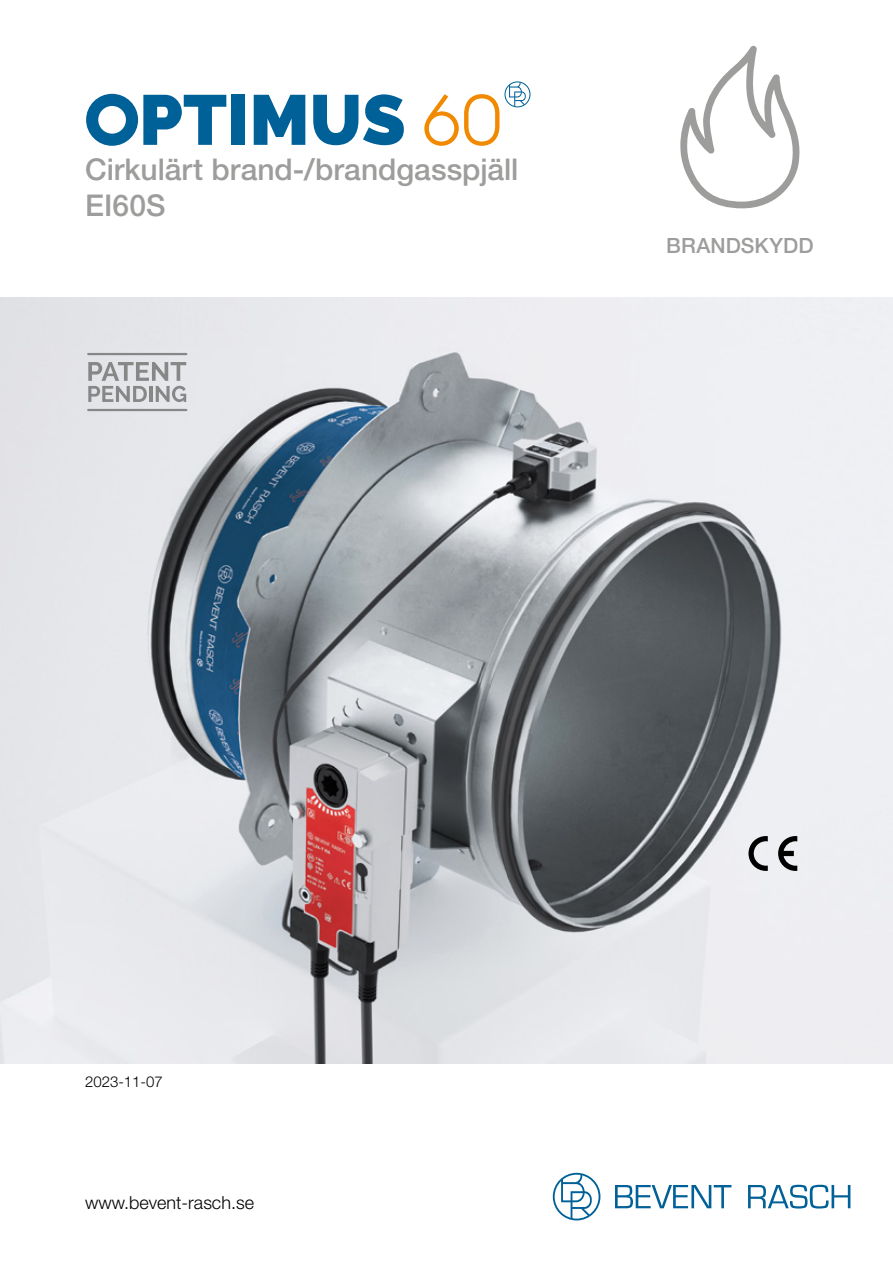
<style>
.page{position:relative;width:893px;height:1263px;background:#fff}
.page>*{position:absolute;margin:0;border:0;box-sizing:border-box;transform-origin:0 0}
.t1{font:500 30px/36px "Helvetica Neue LT Std";color:#9d9d9c}
.t2{font:500 21px "Helvetica Neue LT Std";color:#9d9d9c}
.t3{font:300 18px "Helvetica Neue LT Std";color:#000}
.t4{font:300 15px "Helvetica Neue LT Std";color:#000}
</style>
<div class="page">
<svg style="left:680px;top:46px;width:119px;height:162px"></svg>
<svg style="left:615px;top:1185px;width:116px;height:23px"></svg>
<svg style="left:748px;top:1185px;width:102px;height:23px"></svg>
<svg style="left:553px;top:1173px;width:47px;height:47px"></svg>
<img style="left:0;top:298px;width:893px;height:765px">
<svg style="left:778px;top:836px;width:19px;height:35px"></svg>
<svg style="left:748px;top:836px;width:20px;height:35px"></svg>
<hr style="left:87px;top:353px;width:100px;height:2px;background:#878787">
<hr style="left:87px;top:409px;width:100px;height:2px;background:#878787">
<svg style="left:88px;top:362px;width:98px;height:40px;background:#bdbec0"></svg>
<div style="left:231px;top:95px;width:14px;height:50px;background:#006098"></div>
<svg style="left:254px;top:95px;width:51px;height:50px"></svg>
<svg style="left:313px;top:94px;width:91px;height:51px"></svg>
<svg style="left:86px;top:94px;width:140px;height:52px"></svg>
<svg style="left:424px;top:81px;width:106px;height:65px"></svg>
<p class="t1" style="left:85px;top:151px;width:435px">Cirkulärt brand-/brandgasspjäll<br>EI60S</p>
<p class="t2" style="left:666px;top:233px;width:149px">BRANDSKYDD</p>
<p class="t4" style="left:85px;top:1072px;width:79px">2023-11-07</p>
<p class="t3" style="left:85px;top:1191px;width:170px">www.bevent-rasch.se</p>
</div>
